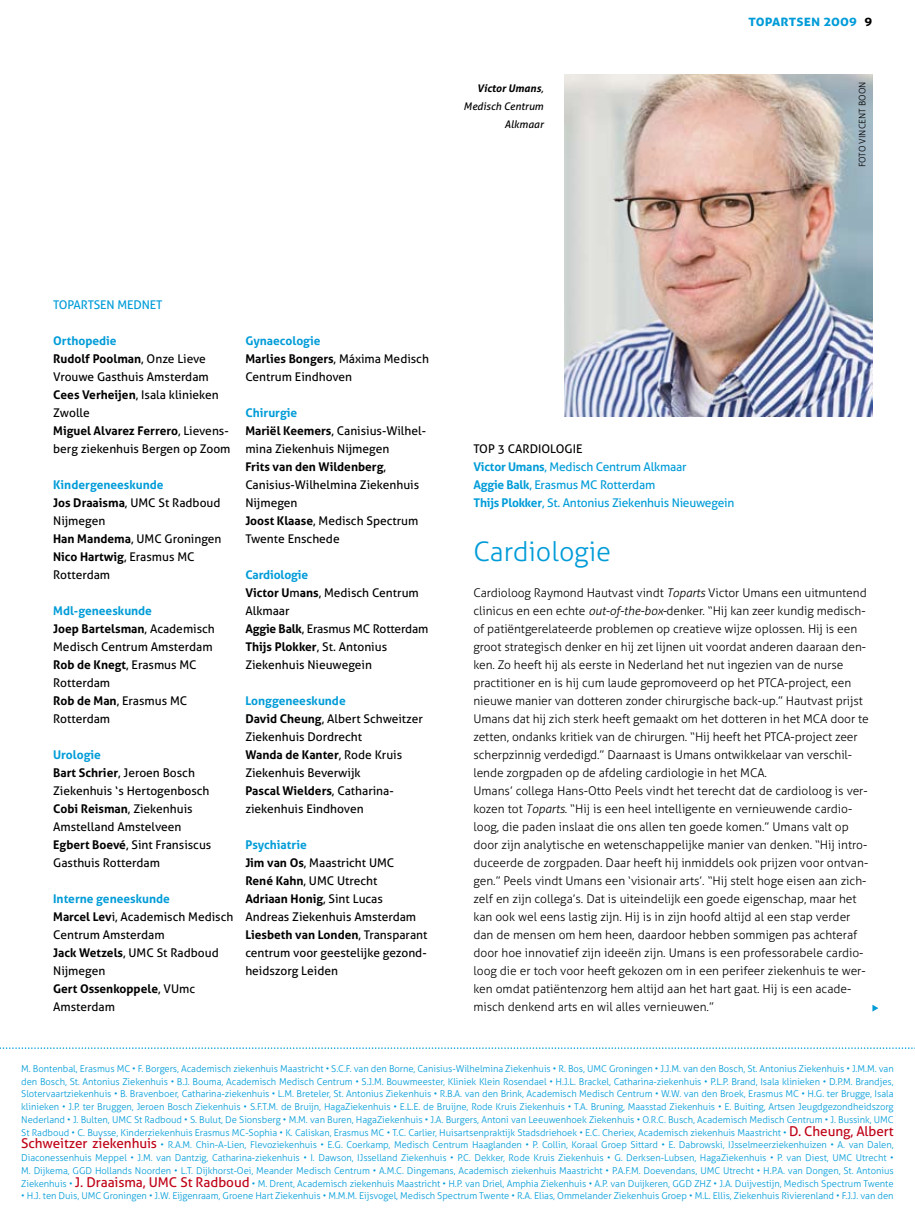
<style>
.page{position:relative;width:915px;height:1212px;background:#fff}
.page>*{position:absolute;margin:0;border:0;box-sizing:border-box;transform-origin:0 0}
.t1{font:300 27px "Aller";color:#009cd8}
.t2{font:700 15px "Aller";letter-spacing:.01em;color:#009cd8}
.t3{font:300 12px/18px "Aller";letter-spacing:-.005em;color:#000}
.t4{font:12px/18px "Aller";color:#000}
.t5{font:12px/18px "Aller";letter-spacing:-.02em;color:#009cd8}
.t6{font:italic 10.5px/18px "Aller";color:#000;text-align:right}
.t7{font:300 9.45px/12.8px "Aller";letter-spacing:-.005em;color:#009cd8;text-align:justify}
.t8{font:300 9px "Aller";color:#000}
.s1{font-weight:700}
.s2{color:#000}
.s3{font-weight:700;color:#009cd8}
.s4{font-style:italic}
.s5{font-weight:400;font-size:13.5px;color:#c00418}
</style>
<div class="page">
<svg style="left:0;top:1047px;width:915px;height:2px"></svg>
<svg style="left:872px;top:1005px;width:6px;height:6px"></svg>
<img style="left:564px;top:74px;width:308px;height:343px">
<p class="t6" style="left:463px;top:80px;width:81px"><span class="s1">Victor Umans</span>,<br>Medisch Centrum<br>Alkmaar</p>
<h2 class="t2" style="left:748px;top:11px;width:125px">Topartsen 2009 <span class="s2">9</span></h2>
<p class="t8" style="left:856px;top:167px;width:85px;rotate:-90deg">fotovincentboon</p>
<p class="t5" style="left:53px;top:295px;width:109px">Topartsen Mednet</p>
<p class="t4" style="left:53px;top:331px;width:179px"><span class="s3">Orthopedie<br></span><span class="s1">Rudolf Poolman</span>, Onze Lieve<br>Vrouwe Gasthuis Amsterdam<br><span class="s1">Cees Verheijen</span>, I sala klinieken<br>Zwolle<br><span class="s1">Miguel Alvarez Ferrero</span>, Lievens&shy;berg ziekenhuis Bergen op Zoom</p>
<p class="t4" style="left:53px;top:475px;width:170px"><span class="s3">Kindergeneeskunde<br></span><span class="s1">Jos Draaisma</span>, UMC St Radboud<br>Nijmegen<br><span class="s1">Han Mandema</span>, UMC Groningen<br><span class="s1">Nico Hartwig</span>, Erasmus MC<br>Rotterdam</p>
<p class="t4" style="left:53px;top:602px;width:163px"><span class="s3">Mdl-geneeskunde<br></span><span class="s1">Joep Bartelsman</span>, Academisch<br>Medisch Centrum Amsterdam<br><span class="s1">Rob de Knegt</span>, Erasmus MC<br>Rotterdam<br><span class="s1">Rob de Man</span>, Erasmus MC<br>Rotterdam</p>
<p class="t4" style="left:53px;top:746px;width:160px"><span class="s3">Urologie<br></span><span class="s1">Bart Schrier</span>, Jeroen Bosch<br>Ziekenhuis ‘s Hertogenbosch<br><span class="s1">Cobi Reisman</span>, Ziekenhuis<br>Amstelland Amstelveen<br><span class="s1">Egbert Boevé</span>, Sint Fransiscus<br>Gasthuis Rotterdam</p>
<p class="t4" style="left:53px;top:890px;width:182px"><span class="s3">Interne geneeskunde<br></span><span class="s1">Marcel Lev</span>i, Academisch Medisch<br>Centrum Amsterdam<br><span class="s1">Jack Wetzels</span>, UMC St Radboud<br>Nijmegen<br><span class="s1">Gert Ossenkoppele</span>, VUmc<br>Amsterdam</p>
<p class="t4" style="left:245px;top:331px;width:185px"><span class="s3">Gynaecologie<br></span><span class="s1">Marlies Bongers</span>, Máxima Medisch<br>Centrum Eindhoven</p>
<p class="t4" style="left:245px;top:403px;width:182px"><span class="s3">Chirurgie<br></span><span class="s1">Mariël Keemers</span>, Canisius-Wilhel&shy;mina Ziekenhuis Nijmegen<br><span class="s1">Frits van den Wildenberg</span>,<br>Canisius-Wilhelmina Ziekenhuis<br>Nijmegen<br><span class="s1">Joost Klaase</span>, Medisch Spectrum<br>Twente Enschede</p>
<p class="t4" style="left:245px;top:565px;width:184px"><span class="s3">Cardiologie<br></span><span class="s1">Victor U</span>m<span class="s1">ans</span>, Medisch Centrum<br>Alkmaar<br><span class="s1">Aggie Balk</span>, Erasmus MC Rotterdam<br><span class="s1">Thijs Plokker</span>, St. Antonius<br>Ziekenhuis Nieuwegein</p>
<p class="t4" style="left:245px;top:692px;width:179px"><span class="s3">Longgeneeskunde<br></span><span class="s1">David Cheung</span>, Albert Schweitzer<br>Ziekenhuis Dordrecht<br><span class="s1">Wanda de Kanter</span>, Rode Kruis<br>Ziekenhuis Beverwijk<br><span class="s1">Pascal Wielders</span>, Catharina&shy;ziekenhuis Eindhoven</p>
<p class="t4" style="left:245px;top:836px;width:183px"><span class="s3">Psychiatrie<br></span><span class="s1">Jim van Os</span>, Maastricht UMC<br><span class="s1">René Kahn</span>, UMC Utrecht<br><span class="s1">Adriaan Honig</span>, Sint Lucas<br>Andreas Ziekenhuis Amsterdam<br><span class="s1">Liesbeth van Londen</span>, Transparant centrum voor geestelijke gezond&shy;heidszorg Leiden</p>
<p class="t5" style="left:473px;top:439px;width:262px"><span class="s2">Top 3 cardiologie<br></span><span class="s1">Victor Umans</span>, Medisch Centrum Alkmaar<br><span class="s1">Aggie Balk</span>, Erasmus MC Rotterdam<br><span class="s1">Thijs Plokker</span>, St. Antonius Ziekenhuis Nieuwegein</p>
<h1 class="t1" style="left:473px;top:535px;width:139px">Cardiologie</h1>
<p class="t3" style="left:473px;top:584px;width:397px">Cardioloog Raymond Hautvast vindt <span class="s4">Toparts</span> Victor Umans een uitmuntend clinicus en een echte <span class="s4">out-of-the-box-</span>denker. “Hij kan zeer kundig medisch&shy;of patiëntgerelateerde problemen op creatieve wijze oplossen. Hij is een groot strategisch denker en hij zet lijnen uit voordat anderen daaraan den&shy;ken. Zo heeft hij als eerste in Nederland het nut ingezien van de nurse practitioner en is hij cum laude gepromoveerd op het PTCA-project, een nieuwe manier van dotteren zonder chirurgische back-up.” Hautvast prijst Umans dat hij zich sterk heeft gemaakt om het dotteren in het MCA door te zetten, ondanks kritiek van de chirurgen. “Hij heeft het PTCA-project zeer scherpzinnig verdedigd.” Daarnaast is Umans ontwikkelaar van verschil&shy;lende zorgpaden op de afdeling cardiologie in het MCA.<br>Umans’ collega Hans-Otto Peels vindt het terecht dat de cardioloog is ver&shy;kozen tot <span class="s4">Toparts</span>. “Hij is een heel intelligente en vernieuwende cardio&shy;loog, die paden inslaat die ons allen ten goede komen.” Umans valt op door zijn analytische en wetenschappelijke manier van denken. “Hij intro&shy;duceerde de zorgpaden. Daar heeft hij inmiddels ook prijzen voor ontvan&shy;gen.” Peels vindt Umans een ‘visionair arts’. “Hij stelt hoge eisen aan zich&shy;zelf en zijn collega’s. Dat is uiteindelijk een goede eigenschap, maar het kan ook wel eens lastig zijn. Hij is in zijn hoofd altijd al een stap verder dan de mensen om hem heen, daardoor hebben sommigen pas achteraf door hoe innovatief zijn ideeën zijn. Umans is een professorabele cardio&shy;loog die er toch voor heeft gekozen om in een perifeer ziekenhuis te wer&shy;ken omdat patiëntenzorg hem altijd aan het hart gaat. Hij is een acade&shy;misch denkend arts en wil alles vernieuwen.”</p>
<p class="t7" style="left:21px;top:1062px;width:873px">M. Bontenbal, Erasmus MC • F. Borgers, Academisch ziekenhuis Maastricht • S.C.F. van den Borne, Canisius-Wilhelmina Ziekenhuis • R. Bos, UMC Groningen • J.J.M. van den Bosch, St. Antonius Ziekenhuis • J.M.M. van den Bosch, St. Antonius Ziekenhuis • B.J. Bouma, Academisch Medisch Centrum • S.J.M. Bouwmeester, Kliniek Klein Rosendael • H.J.L. Brackel, Catharina-ziekenhuis • P.L.P. Brand, Isala klinieken • D.P.M. Brandjes, Slotervaartziekenhuis • B. Bravenboer, Catharina-ziekenhuis • L.M. Breteler, St. Antonius Ziekenhuis • R.B.A. van den Brink, Academisch Medisch Centrum • W.W. van den Broek, Erasmus MC • H.G. ter Brugge, Isala klinieken • J.P. ter Bruggen, Jeroen Bosch Ziekenhuis • S.F.T.M. de Bruijn, HagaZiekenhuis • E.L.E. de Bruijne, Rode Kruis Ziekenhuis • T.A. Bruning, Maasstad Ziekenhuis • E. Buiting, Artsen Jeugdgezondheidszorg Nederland • J. Bulten, UMC St Radboud • S. Bulut, De Sionsberg • M.M. van Buren, HagaZiekenhuis • J.A. Burgers, Antoni van Leeuwenhoek Ziekenhuis • O.R.C. Busch, Academisch Medisch Centrum • J. Bussink, UMC St Radboud • C. Buysse, Kinderziekenhuis Erasmus MC-Sophia • K. Caliskan, Erasmus MC • T.C. Carlier, Huisartsenpraktijk Stadsdriehoek • E.C. Cheriex, Academisch ziekenhuis Maastricht • <span class="s5">D. Cheung, Albert Schweitzer ziekenhuis</span> • R.A.M. Chin-A-Lien, Flevoziekenhuis • E.G. Coerkamp, Medisch Centrum Haaglanden • P. Collin, Koraal Groep Sittard • E. Dabrowski, IJsselmeerziekenhuizen • A. van Dalen, Diaconessenhuis Meppel • J.M. van Dantzig, Catharina-ziekenhuis • I. Dawson, IJsselland Ziekenhuis • P.C. Dekker, Rode Kruis Ziekenhuis • G. Derksen-Lubsen, HagaZiekenhuis • P. van Diest, UMC Utrecht • M. Dijkema, GGD Hollands Noorden • L.T. Dijkhorst-Oei, Meander Medisch Centrum • A.M.C. Dingemans, Academisch ziekenhuis Maastricht • P.A.F.M. Doevendans, UMC Utrecht • H.P.A. van Dongen, St. Antonius Ziekenhuis • <span class="s5">J. Draaisma, UMC St Radboud</span> • M. Drent, Academisch ziekenhuis Maastricht • H.P. van Driel, Amphia Ziekenhuis • A.P. van Duijkeren, GGD ZHZ • J.A. Duijvestijn, Medisch Spectrum Twente</p>
<p class="t7" style="left:21px;top:1189px;width:873px">• H.J. ten Duis, UMC Groningen • J.W. Eijgenraam, Groene Hart Ziekenhuis • M.M.M. Eijsvogel, Medisch Spectrum Twente • R.A. Elias, Ommelander Ziekenhuis Groep • M.L. Ellis, Ziekenhuis Rivierenland • F.J.J. van den</p>
</div>
